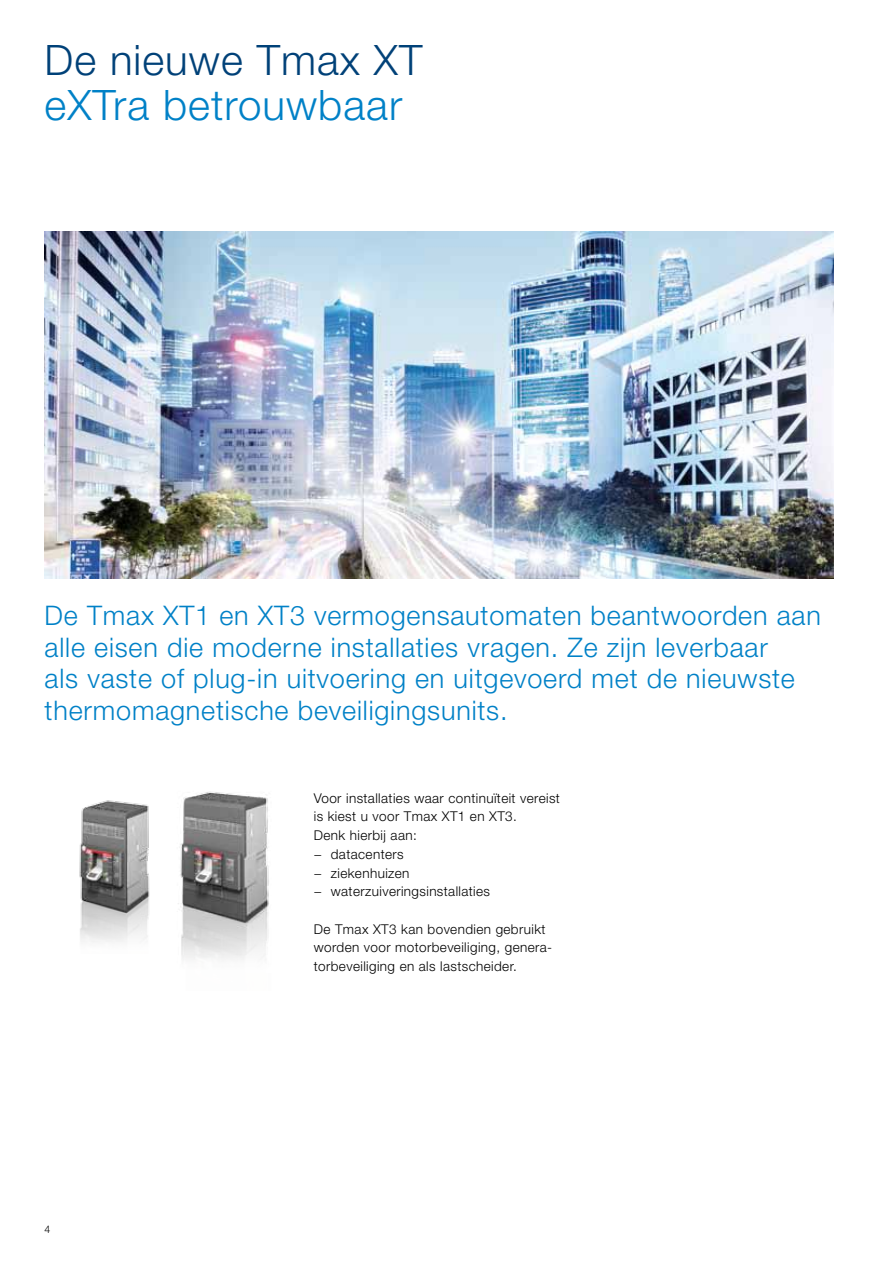
<style>
.page{position:relative;width:893px;height:1263px;background:#fff}
.page>*{position:absolute;margin:0;border:0;box-sizing:border-box;transform-origin:0 0}
.t1{font:300 42px "Helvetica Neue LT Std";letter-spacing:.025em;color:#0081c7}
.t2{font:300 42px "Helvetica Neue LT Std";letter-spacing:.025em;color:#004178}
.t3{font:300 27px/31.5px "Helvetica Neue LT Std";letter-spacing:.03em;color:#0081c7}
.t4{font:300 13.5px/18.8px "Helvetica Neue LT Std";letter-spacing:.03em;color:#000}
.t5{font:300 10.5px "Helvetica Neue LT Std";color:#000}
</style>
<div class="page">
<img style="left:45px;top:232px;width:788px;height:346px">
<img style="left:79px;top:800px;width:71px;height:143px">
<img style="left:178px;top:791px;width:91px;height:169px">
<h1 class="t2" style="left:45px;top:34px;width:379px">De nieuwe Tmax XT</h1>
<h1 class="t1" style="left:45px;top:79px;width:359px">eXTra betrouwbaar</h1>
<h2 class="t3" style="left:45px;top:599px;width:778px">De Tmax XT1 en XT3 vermogensautomaten beantwoorden aan alle eisen die moderne installaties vragen. Ze zijn leverbaar<br>als vaste of plug-in uitvoering en uitgevoerd met de nieuwste thermomagnetische beveiligingsunits.</h2>
<p class="t5" style="left:45px;top:1223px;width:7px">4</p>
<p class="t4" style="left:314px;top:788px;width:248px">Voor installaties waar continuïteit vereist is kiest u voor Tmax XT1 en XT3.<br>Denk hierbij aan:<br>− datacenters<br>− ziekenhuizen<br>− waterzuiveringsinstallaties</p>
<p class="t4" style="left:314px;top:919px;width:240px">De Tmax XT3 kan bovendien gebruikt worden voor motorbeveiliging, genera&shy;torbeveiliging en als lastscheider.</p>
</div>
